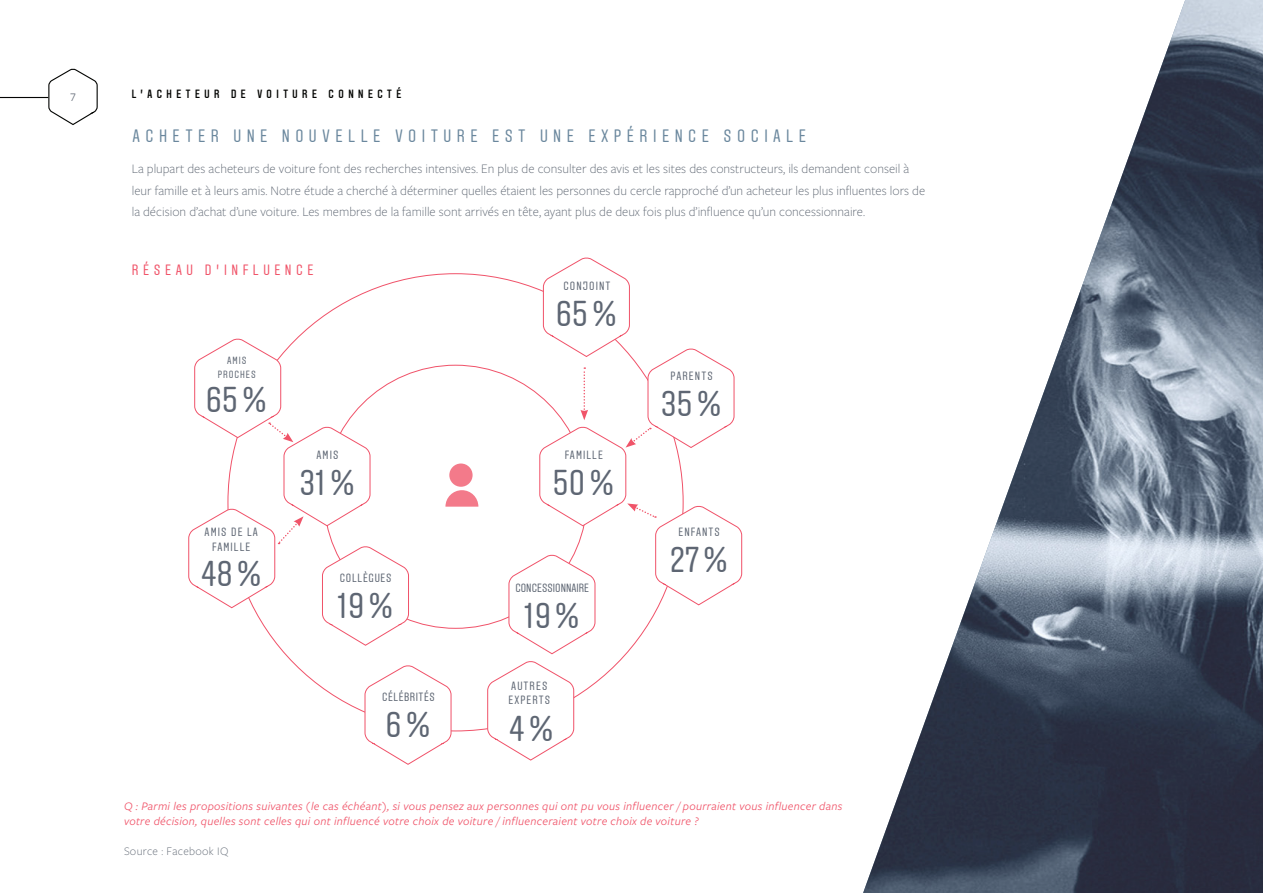
<style>
.page{position:relative;width:1263px;height:893px;background:#fff}
.page>*{position:absolute;margin:0;border:0;box-sizing:border-box;transform-origin:0 0}
.span-title{font:36px "Aveny T";letter-spacing:.01em;color:#5e6673}
.h2-light{font:18px "Aveny T";letter-spacing:.3em;color:#6a879d}
.h2-light-2{font:15px "Aveny T";letter-spacing:.3em;color:#f05469}
.p-dark{font:300 13.5px/21.8px "Freight Sans LF Pro";color:#5e6672}
.p-dark-2{font:italic 12px/14.4px "Freight Sans LF Pro";letter-spacing:.025em;color:#f05469}
.span-title-2{font:12px/14.4px "Aveny T";letter-spacing:.09em;color:#5e6673;text-align:center}
.t1{font:500 12px "Aveny T";letter-spacing:.375em;color:#040503}
.p-dark-3{font:300 12px "Freight Sans LF Pro";letter-spacing:.025em;color:#5e6672}
.span-title-3{font:12px "Aveny T";color:#5e6673}
.span-title-4{font:12px "Aveny T";letter-spacing:.04em;color:#5e6673}
.span-title-5{font:12px "Aveny T";letter-spacing:.06em;color:#5e6673}
.t2{font:12px "Freight Sans LF Pro";color:#5e6673}
.span-title-6{font:10.5px/13.5px "Aveny T";letter-spacing:.09em;color:#5e6673;text-align:center}
</style>
<div class="page">
<img style="left:863px;top:0;width:400px;height:893px">
<svg style="left:48px;top:68px;width:50px;height:57px"></svg>
<hr style="left:0;top:97px;width:48px;height:1px;background:#040503">
<svg style="left:364px;top:665px;width:88px;height:100px"></svg>
<svg style="left:487px;top:257px;width:255px;height:504px"></svg>
<svg style="left:188px;top:338px;width:221px;height:308px"></svg>
<svg style="left:449px;top:463px;width:24px;height:24px"></svg>
<svg style="left:445px;top:490px;width:33px;height:17px"></svg>
<p class="t2" style="left:70px;top:89px;width:7px">7</p>
<p class="t1" style="left:132px;top:87px;width:271px">L’ACHETEUR DE VOITURE CONNECTÉ</p>
<p class="h2-light" style="left:133px;top:126px;width:675px">ACHETER UNE NOUVELLE VOITURE EST UNE EXPÉRIENCE SOCIALE</p>
<p class="p-dark" style="left:132px;top:157px;width:795px">La plupart des acheteurs de voiture font des recherches intensives. En plus de consulter des avis et les sites des constructeurs, ils demandent conseil à leur famille et à leurs amis. Notre étude a cherché à déterminer quelles étaient les personnes du cercle rapproché d’un acheteur les plus influentes lors de la décision d’achat d’une voiture. Les membres de la famille sont arrivés en tête, ayant plus de deux fois plus d’influence qu’un concessionnaire.</p>
<p class="h2-light-2" style="left:132px;top:261px;width:183px">RÉSEAU D’INFLUENCE</p>
<p class="span-title-6" style="left:218px;top:354px;width:40px">AMIS<br>PROCHES</p>
<p class="span-title" style="left:206px;top:380px;width:63px">65%</p>
<p class="span-title-2" style="left:205px;top:525px;width:55px">AMIS DE LA<br>FAMILLE</p>
<p class="span-title" style="left:200px;top:553px;width:63px">48%</p>
<p class="span-title-2" style="left:317px;top:448px;width:23px">AMIS</p>
<p class="span-title" style="left:299px;top:463px;width:58px">31%</p>
<p class="span-title-5" style="left:340px;top:572px;width:53px">COLLÈGUES</p>
<p class="span-title" style="left:338px;top:586px;width:58px">19%</p>
<p class="span-title-2" style="left:563px;top:279px;width:49px">CONJOINT</p>
<p class="span-title" style="left:556px;top:294px;width:63px">65%</p>
<p class="span-title-2" style="left:565px;top:448px;width:40px">FAMILLE</p>
<p class="span-title" style="left:553px;top:463px;width:64px">50%</p>
<p class="span-title-3" style="left:515px;top:581px;width:75px">CONCESSIONNAIRE</p>
<p class="span-title" style="left:524px;top:595px;width:58px">19%</p>
<p class="span-title-2" style="left:508px;top:679px;width:43px;text-align:left">AUTRES<br>EXPERTS</p>
<p class="span-title-4" style="left:382px;top:690px;width:54px">CÉLÉBRITÉS</p>
<p class="span-title" style="left:386px;top:704px;width:47px">6%</p>
<p class="span-title" style="left:508px;top:709px;width:47px">4%</p>
<p class="span-title-2" style="left:670px;top:369px;width:44px">PARENTS</p>
<p class="span-title" style="left:661px;top:383px;width:63px">35%</p>
<p class="span-title-2" style="left:678px;top:525px;width:43px">ENFANTS</p>
<p class="span-title" style="left:670px;top:540px;width:61px">27%</p>
<p class="p-dark-2" style="left:124px;top:798px;width:720px">Q : Parmi les propositions suivantes (le cas échéant), si vous pensez aux personnes qui ont pu vous influencer / pourraient vous influencer dans votre décision, quelles sont celles qui ont influencé votre choix de voiture / influenceraient votre choix de voiture ?</p>
<p class="p-dark-3" style="left:124px;top:843px;width:106px">Source : Facebook IQ</p>
</div>
